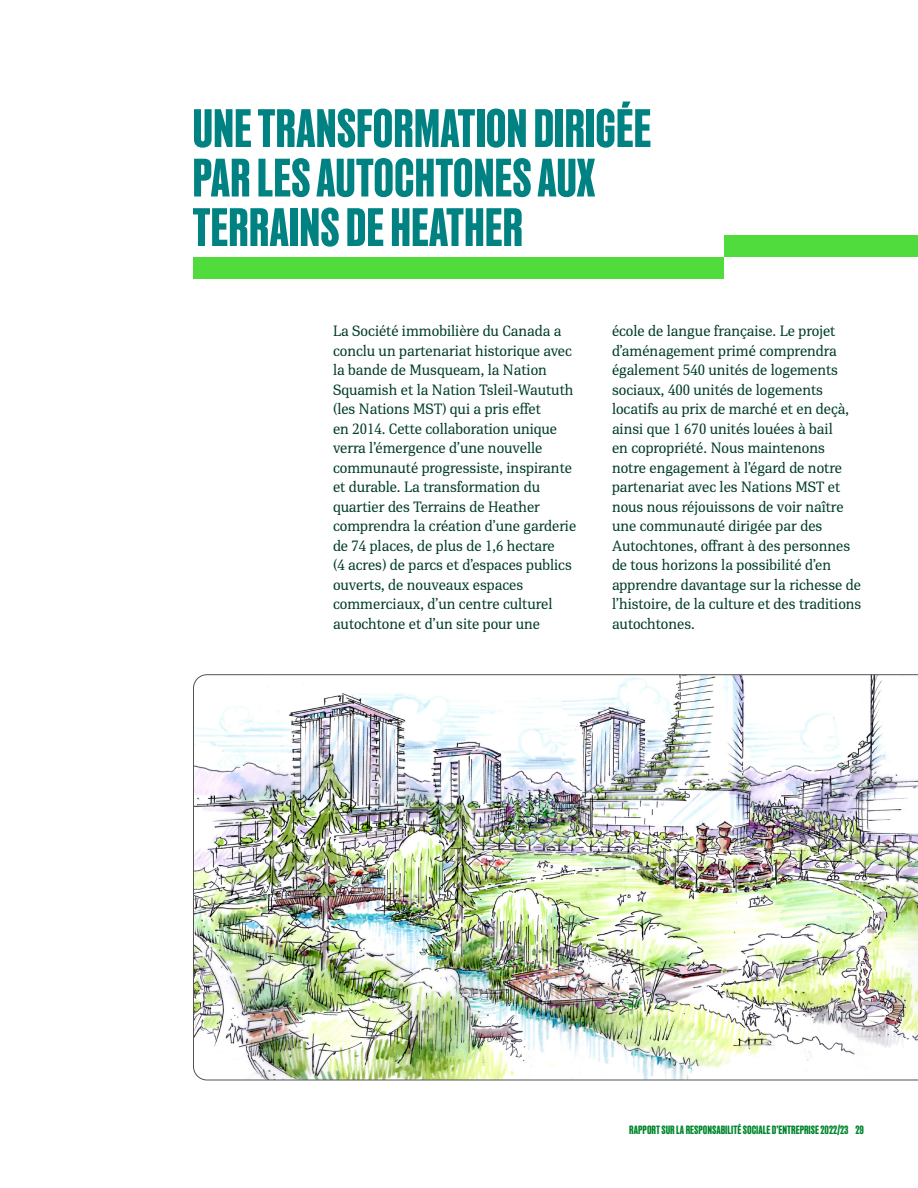
<style>
.page{position:relative;width:918px;height:1188px;background:#fff}
.page>*{position:absolute;margin:0;border:0;box-sizing:border-box;transform-origin:0 0}
.Vignette_Headline{font:500 54px/49.5px "Recent Grotesk";color:#008282}
.Body__Serif{font:15px/19.5px "PFDIN Serif";color:#003c28}
.t1{font:500 12px "Recent Grotesk";color:#00872d}
</style>
<div class="page">
<div style="left:194px;top:257px;width:530px;height:22px;background:#50dc3c"></div>
<div style="left:724px;top:235px;width:194px;height:21px;background:#50dc3c"></div>
<img style="left:193px;top:675px;width:725px;height:405px">
<p class="Vignette_Headline" style="left:192px;top:103px;width:460px">UNE TRANSFORMATION DIRIGÉE<br>PAR LES AUTOCHTONES AUX<br>TERRAINS DE HEATHER</p>
<p class="Body__Serif" style="left:333px;top:321px;width:245px">La Société immobilière du Canada a conclu un partenariat historique avec la bande de Musqueam, la Nation Squamish et la Nation Tsleil-Waututh (les Nations MST) qui a pris effet<br>en 2014. Cette collaboration unique verra l’émergence d’une nouvelle communauté progressiste, inspirante et durable. La transformation du quartier des Terrains de Heather comprendra la création d’une garderie de 74 places, de plus de 1,6 hectare<br>(4 acres) de parcs et d’espaces publics ouverts, de nouveaux espaces commerciaux, d’un centre culturel autochtone et d’un site pour une</p>
<p class="Body__Serif" style="left:612px;top:321px;width:251px">école de langue française. Le projet d’aménagement primé comprendra également 540 unités de logements sociaux, 400 unités de logements locatifs au prix de marché et en deçà, ainsi que 1 670 unités louées à bail<br>en copropriété. Nous maintenons notre engagement à l’égard de notre partenariat avec les Nations MST et nous nous réjouissons de voir naître une communauté dirigée par des Autochtones, offrant à des personnes de tous horizons la possibilité d’en apprendre davantage sur la richesse de l’histoire, de la culture et des traditions autochtones.</p>
<p class="t1" style="left:629px;top:1123px;width:236px">RAPPORT SUR LA RESPONSABILITÉ SOCIALE D’ENTREPRISE 2022/23 29</p>
</div>
